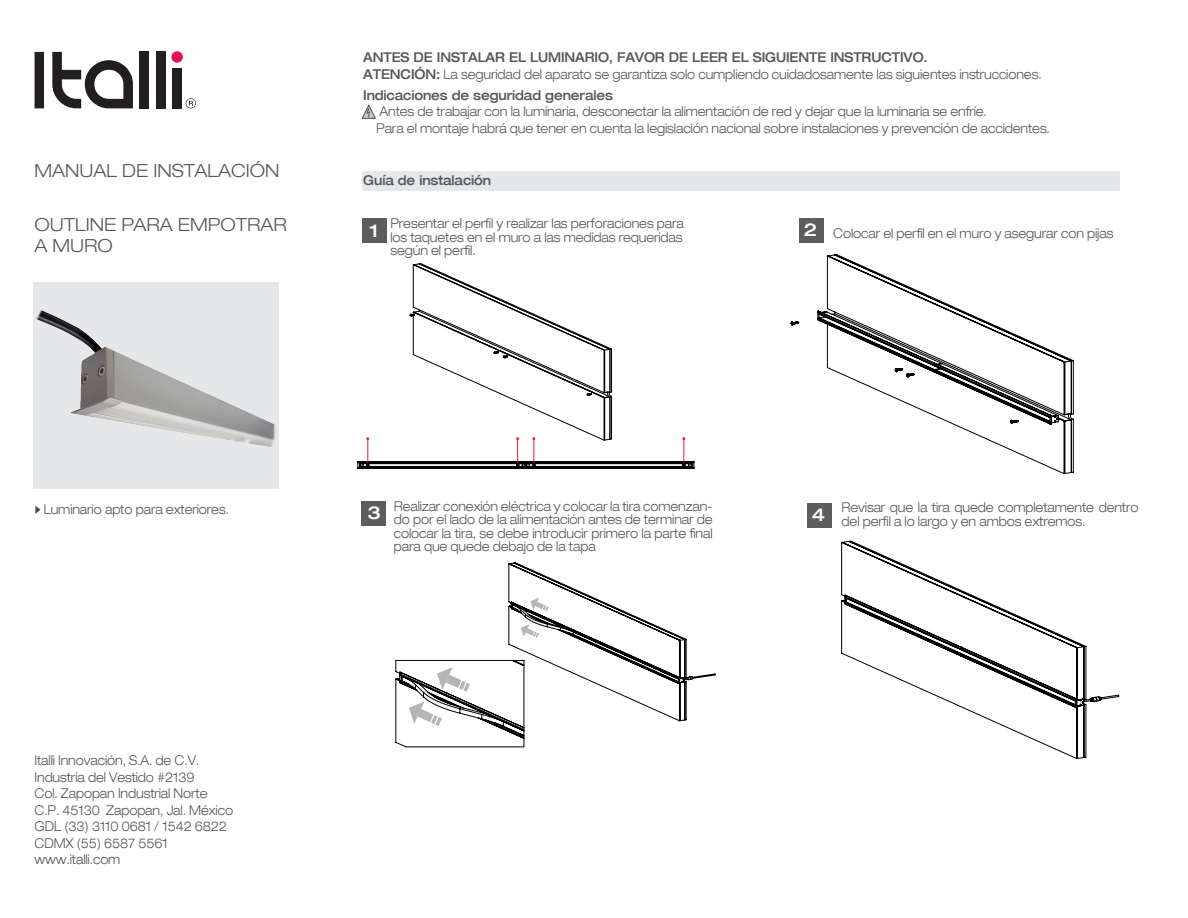
<style>
.page{position:relative;width:1188px;height:918px;background:#fff}
.page>*{position:absolute;margin:0;border:0;box-sizing:border-box;transform-origin:0 0}
.t1{font:300 expanded 18px/21px "Helvetica 43";color:#57585a}
.t2{font:500 expanded 18px "Helvetica 63";color:#fff}
.t3{font:300 expanded 13.5px/16.5px "Helvetica 43";letter-spacing:-.01em;color:#57585a;scale:.9 1}
.t4{font:500 expanded 13.5px "Helvetica 63";letter-spacing:-.01em;color:#57585a;scale:.9 1}
.s1{font-family:"Helvetica 63";font-weight:500}
</style>
<div class="page">
<div style="left:362px;top:171px;width:757px;height:19px;background:#e6e7e9"></div>
<div style="left:33px;top:282px;width:246px;height:206px;background:#e6e7e9"></div>
<svg style="left:35px;top:52px;width:9px;height:56px"></svg>
<svg style="left:52px;top:52px;width:81px;height:56px"></svg>
<div style="left:139px;top:51px;width:10px;height:57px;background:#231f20"></div>
<div style="left:156px;top:51px;width:9px;height:57px;background:#231f20"></div>
<div style="left:172px;top:68px;width:10px;height:40px;background:#231f20"></div>
<div style="left:171px;top:51px;width:12px;height:12px;background:#e2104f;border-radius:50%"></div>
<svg style="left:186px;top:98px;width:10px;height:10px"></svg>
<svg style="left:362px;top:105px;width:14px;height:14px"></svg>
<div style="left:362px;top:219px;width:24px;height:24px;background:#5d5d5d"></div>
<div style="left:799px;top:219px;width:25px;height:24px;background:#5d5d5d"></div>
<svg style="left:35px;top:506px;width:6px;height:8px"></svg>
<div style="left:361px;top:501px;width:25px;height:24px;background:#5d5d5d"></div>
<div style="left:807px;top:503px;width:25px;height:24px;background:#5d5d5d"></div>
<svg style="left:357px;top:263px;width:337px;height:206px"></svg>
<svg style="left:791px;top:254px;width:283px;height:220px"></svg>
<svg style="left:395px;top:562px;width:321px;height:185px"></svg>
<svg style="left:841px;top:541px;width:278px;height:218px"></svg>
<img style="left:36px;top:310px;width:239px;height:137px">
<h1 class="t1" style="left:35px;top:159px;width:247px">MANUAL DE INSTALACIÓN</h1>
<h1 class="t1" style="left:35px;top:214px;width:254px">OUTLINE PARA EMPOTRAR<br>A MURO</h1>
<p class="t4" style="left:363px;top:49px;width:629px">ANTES DE INSTALAR EL LUMINARIO, FAVOR DE LEER EL SIGUIENTE INSTRUCTIVO.</p>
<p class="t3" style="left:363px;top:66px;width:755px"><span class="s1">ATENCIÓN:</span> La seguridad del aparato se garantiza solo cumpliendo cuidadosamente las siguientes instrucciones.</p>
<p class="t4" style="left:363px;top:87px;width:279px">Indicaciones de seguridad generales</p>
<p class="t3" style="left:376px;top:103px;width:750px">Antes de trabajar con la luminaria, desconectar la alimentación de red y dejar que la luminaria se enfríe.<br>Para el montaje habrá que tener en cuenta la legislación nacional sobre instalaciones y prevención de accidentes.</p>
<p class="t4" style="left:363px;top:172px;width:144px">Guía de instalación</p>
<p class="t3" style="left:390px;top:217px;width:328px;line-height:13.5px;text-align:justify">Presentar el perfil y realizar las perforaciones para los taquetes en el muro a las medidas requeridas según el perfil.</p>
<p class="t3" style="left:833px;top:225px;width:313px">Colocar el perfil en el muro y asegurar con pijas</p>
<h1 class="t2" style="left:370px;top:219px;width:10px">1</h1>
<h1 class="t2" style="left:804px;top:219px;width:15px">2</h1>
<p class="t3" style="left:394px;top:499px;width:356px;line-height:13.5px;text-align:justify">Realizar conexión eléctrica y colocar la tira comenzan&shy;do por el lado de la alimentación antes de terminar de colocar la tira, se debe introducir primero la parte final para que quede debajo de la tapa</p>
<p class="t3" style="left:842px;top:500px;width:331px;line-height:13.5px">Revisar que la tira quede completamente dentro del perfil a lo largo y en ambos extremos.</p>
<p class="t3" style="left:44px;top:501px;width:207px">Luminario apto para exteriores.</p>
<h1 class="t2" style="left:368px;top:501px;width:15px">3</h1>
<h1 class="t2" style="left:812px;top:503px;width:15px">4</h1>
<p class="t3" style="left:35px;top:752px;width:222px">Italli Innovación, S.A. de C.V.<br>Industria del Vestido #2139<br>Col. Zapopan Industrial Norte<br>C.P. 45130 Zapopan, Jal. México<br>GDL (33) 3110 0681 / 1542 6822<br>CDMX (55) 6587 5561 www.italli.com</p>
</div>
